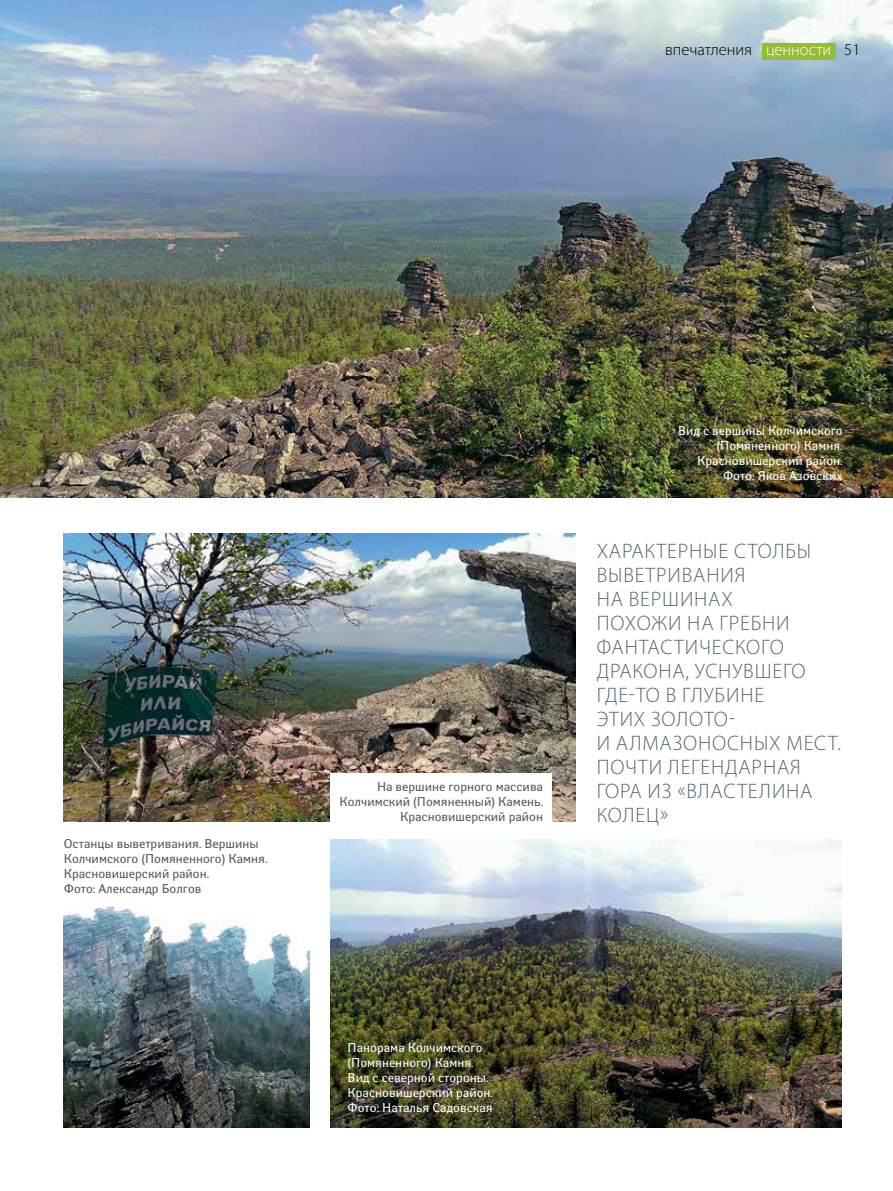
<style>
.page{position:relative;width:893px;height:1191px;background:#fff}
.page>*{position:absolute;margin:0;border:0;box-sizing:border-box;transform-origin:0 0}
.t1{font:300 21px/24px "Myriad Pro";letter-spacing:.04em;color:#546670}
.t2{font:300 16.5px "Myriad Pro";color:#000}
.t3{font:12.75px/15px "Yanus";color:#fff;text-align:right}
.t4{font:12.75px/15px "Yanus";color:#58595b}
.s1{color:#fff}
</style>
<div class="page">
<img style="left:0;top:0;width:893px;height:498px">
<img style="left:64px;top:534px;width:511px;height:288px">
<img style="left:330px;top:840px;width:512px;height:287px">
<div style="left:762px;top:43px;width:73px;height:16px;background:#96bc33"></div>
<img style="left:64px;top:906px;width:245px;height:221px">
<div style="left:330px;top:773px;width:222px;height:56px;background:#fff"></div>
<p class="t2" style="left:665px;top:40px;width:197px">впечатления <span class="s1">ценности</span> 51</p>
<p class="t4" style="left:64px;top:835px;width:205px">Останцы выветривания. Вершины<br>Колчимского (Помяненного) Камня.<br>Красновишерский район.<br>Фото: Александр Болгов</p>
<p class="t4" style="left:339px;top:779px;width:205px;text-align:right">На вершине горного массива<br>Колчимский (Помяненный) Камень.<br>Красновишерский район</p>
<p class="t3" style="left:678px;top:423px;width:166px">Вид с вершины Колчимского (Помяненного) Камня.<br>Красновишерский район.<br>Фото: Яков Азовских</p>
<h1 class="t1" style="left:597px;top:538px;width:246px">ХАРАКТЕРНЫЕ СТОЛБЫ<br>ВЫВЕТРИВАНИЯ<br>НА ВЕРШИНАХ<br>ПОХОЖИ НА ГРЕБНИ<br>ФАНТАСТИЧЕСКОГО<br>ДРАКОНА, УСНУВШЕГО<br>ГДЕ-ТО В ГЛУБИНЕ<br>ЭТИХ ЗОЛОТО-<br>И АЛМАЗОНОСНЫХ МЕСТ.<br>ПОЧТИ ЛЕГЕНДАРНАЯ<br>ГОРА ИЗ «ВЛАСТЕЛИНА<br>КОЛЕЦ»</h1>
<p class="t3" style="left:348px;top:1039px;width:147px;text-align:left">Панорама Колчимского (Помяненного) Камня.<br>Вид с северной стороны.<br>Красновишерский район.<br>Фото: Наталья Садовская</p>
</div>
